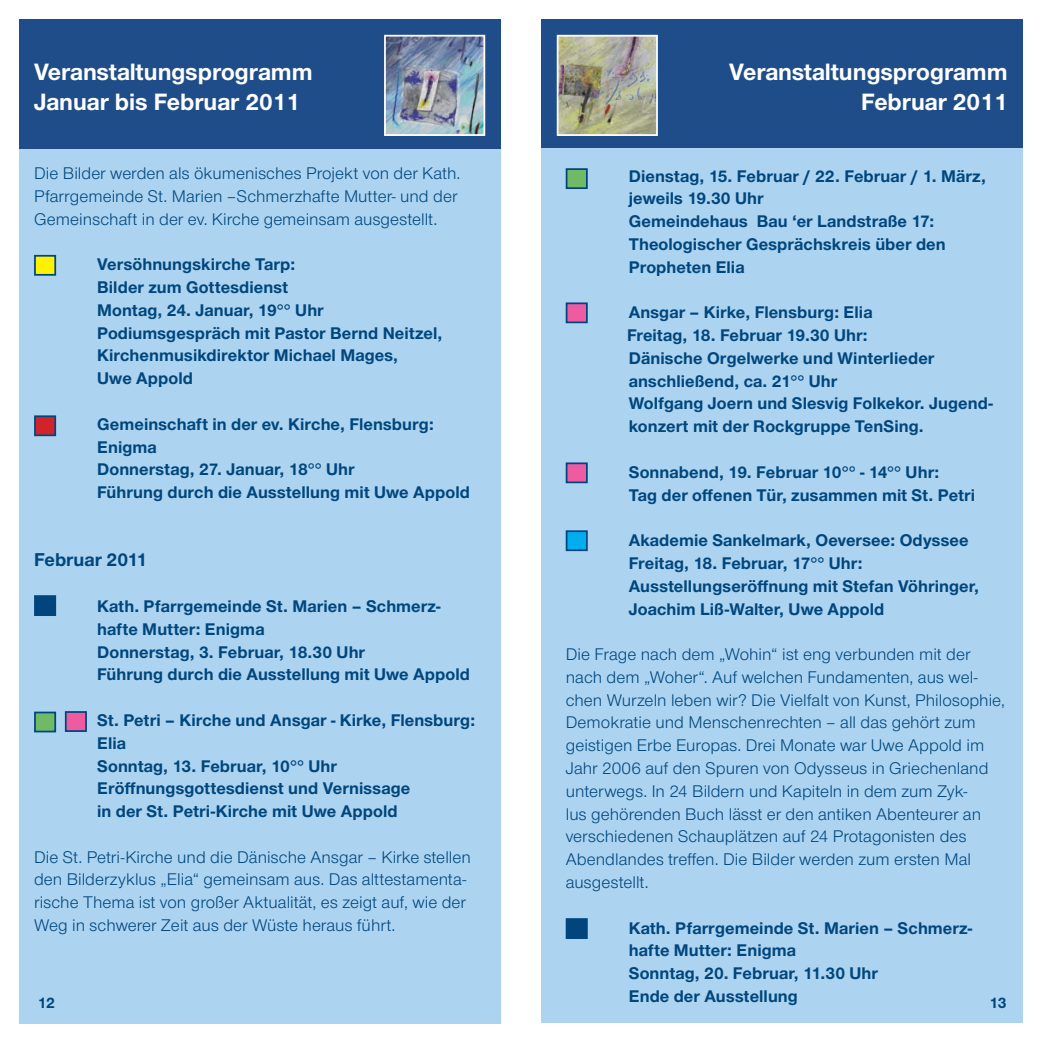
<style>
.page{position:relative;width:1042px;height:1042px;background:#fff}
.page>*{position:absolute;margin:0;border:0;box-sizing:border-box;transform-origin:0 0}
.t1{font:700 24.5px/29.4px "Nordelbica";color:#fff}
.t2{font:700 19.25px "Nordelbica";color:#00467d}
.t3{font:700 17.5px/22.8px "Nordelbica";letter-spacing:.005em;color:#00467d}
.t4{font:17.5px/22.8px "Nordelbica";color:#00467d}
.t5{font:700 15.75px "Nordelbica";color:#00467d}
</style>
<div class="page">
<div style="left:19px;top:19px;width:482px;height:129px;background:#1e4d8a"></div>
<div style="left:19px;top:149px;width:482px;height:875px;background:#acd4f1"></div>
<div style="left:541px;top:19px;width:482px;height:129px;background:#1e4d8a"></div>
<div style="left:541px;top:148px;width:482px;height:875px;background:#acd4f1"></div>
<div style="left:35px;top:256px;width:20px;height:19px;background:#fff200"></div>
<div style="left:34px;top:255px;width:22px;height:21px;border:2px solid #00467d"></div>
<div style="left:35px;top:416px;width:20px;height:19px;background:#d2232a"></div>
<div style="left:34px;top:415px;width:22px;height:21px;border:2px solid #00467d"></div>
<div style="left:35px;top:596px;width:20px;height:19px;background:#00467d"></div>
<div style="left:34px;top:595px;width:22px;height:21px;border:2px solid #00467d"></div>
<div style="left:35px;top:712px;width:20px;height:19px;background:#70b965"></div>
<div style="left:34px;top:711px;width:22px;height:21px;border:2px solid #00467d"></div>
<div style="left:66px;top:712px;width:20px;height:19px;background:#ef5ba1"></div>
<div style="left:65px;top:711px;width:22px;height:21px;border:2px solid #00467d"></div>
<img style="left:387px;top:38px;width:95px;height:95px">
<div style="left:384px;top:35px;width:101px;height:101px;border:2px solid #fff"></div>
<div style="left:566px;top:169px;width:21px;height:19px;background:#70b965"></div>
<div style="left:566px;top:168px;width:22px;height:21px;border:2px solid #00467d"></div>
<div style="left:566px;top:303px;width:21px;height:19px;background:#ef5ba1"></div>
<div style="left:566px;top:302px;width:22px;height:21px;border:2px solid #00467d"></div>
<div style="left:566px;top:463px;width:21px;height:19px;background:#ef5ba1"></div>
<div style="left:566px;top:462px;width:22px;height:21px;border:2px solid #00467d"></div>
<div style="left:566px;top:531px;width:21px;height:19px;background:#00aeef"></div>
<div style="left:566px;top:530px;width:22px;height:21px;border:2px solid #00467d"></div>
<div style="left:566px;top:919px;width:21px;height:19px;background:#00467d"></div>
<div style="left:566px;top:918px;width:22px;height:21px;border:2px solid #00467d"></div>
<img style="left:560px;top:38px;width:95px;height:95px">
<div style="left:557px;top:35px;width:101px;height:101px;border:2px solid #fff"></div>
<p class="t1" style="left:34px;top:57px;width:280px">Veranstaltungsprogramm<br>Januar bis Februar 2011</p>
<p class="t1" style="left:729px;top:57px;width:280px;text-align:right">Veranstaltungsprogramm<br>Februar 2011</p>
<p class="t4" style="left:34px;top:162px;width:428px">Die Bilder werden als ökumenisches Projekt von der Kath.<br>Pfarrgemeinde St. Marien –Schmerzhafte Mutter- und der<br>Gemeinschaft in der ev. Kirche gemeinsam ausgestellt.</p>
<p class="t3" style="left:97px;top:253px;width:347px">Versöhnungskirche Tarp:<br>Bilder zum Gottesdienst<br>Montag, 24. Januar, 19°° Uhr<br>Podiumsgespräch mit Pastor Bernd Neitzel,<br>Kirchenmusikdirektor Michael Mages,<br>Uwe Appold</p>
<p class="t3" style="left:97px;top:412px;width:374px">Gemeinschaft in der ev. Kirche, Flensburg:<br>Enigma<br>Donnerstag, 27. Januar, 18°° Uhr<br>Führung durch die Ausstellung mit Uwe Appold</p>
<p class="t3" style="left:629px;top:164px;width:359px">Dienstag, 15. Februar / 22. Februar / 1. März, jeweils 19.30 Uhr<br>Gemeindehaus Bau ‘er Landstraße 17:<br>Theologischer Gesprächskreis über den<br>Propheten Elia</p>
<p class="t3" style="left:627px;top:301px;width:367px">Ansgar – Kirke, Flensburg: Elia<br>Freitag, 18. Februar 19.30 Uhr:<br>Dänische Orgelwerke und Winterlieder anschließend, ca. 21°° Uhr<br>Wolfgang Joern und Slesvig Folkekor. Jugend&shy;konzert mit der Rockgruppe TenSing.</p>
<p class="t3" style="left:629px;top:460px;width:348px">Sonnabend, 19. Februar 10°° - 14°° Uhr:<br>Tag der offenen Tür, zusammen mit St. Petri</p>
<p class="t3" style="left:629px;top:529px;width:352px">Akademie Sankelmark, Oeversee: Odyssee Freitag, 18. Februar, 17°° Uhr:<br>Ausstellungseröffnung mit Stefan Vöhringer, Joachim Liß-Walter, Uwe Appold</p>
<p class="t4" style="left:566px;top:643px;width:441px">Die Frage nach dem „Wohin“ ist eng verbunden mit der nach dem „Woher“. Auf welchen Fundamenten, aus wel&shy;chen Wurzeln leben wir? Die Vielfalt von Kunst, Philosophie, Demokratie und Menschenrechten – all das gehört zum geistigen Erbe Europas. Drei Monate war Uwe Appold im Jahr 2006 auf den Spuren von Odysseus in Griechenland unterwegs. In 24 Bildern und Kapiteln in dem zum Zyk-<br>lus gehörenden Buch lässt er den antiken Abenteurer an verschiedenen Schauplätzen auf 24 Protagonisten des Abendlandes treffen. Die Bilder werden zum ersten Mal ausgestellt.</p>
<p class="t3" style="left:629px;top:916px;width:345px">Kath. Pfarrgemeinde St. Marien – Schmerz&shy;hafte Mutter: Enigma<br>Sonntag, 20. Februar, 11.30 Uhr<br>Ende der Ausstellung</p>
<p class="t2" style="left:34px;top:549px;width:115px">Februar 2011</p>
<p class="t3" style="left:97px;top:595px;width:374px">Kath. Pfarrgemeinde St. Marien – Schmerz&shy;hafte Mutter: Enigma<br>Donnerstag, 3. Februar, 18.30 Uhr<br>Führung durch die Ausstellung mit Uwe Appold</p>
<p class="t3" style="left:97px;top:709px;width:380px">St. Petri – Kirche und Ansgar - Kirke, Flensburg:<br>Elia<br>Sonntag, 13. Februar, 10°° Uhr<br>Eröffnungsgottesdienst und Vernissage<br>in der St. Petri-Kirche mit Uwe Appold</p>
<p class="t4" style="left:34px;top:845px;width:438px">Die St. Petri-Kirche und die Dänische Ansgar – Kirke stellen den Bilderzyklus „Elia“ gemeinsam aus. Das alttestamenta&shy;rische Thema ist von großer Aktualität, es zeigt auf, wie der Weg in schwerer Zeit aus der Wüste heraus führt.</p>
<p class="t5" style="left:38px;top:994px;width:19px">12</p>
<p class="t5" style="left:989px;top:993px;width:19px">13</p>
</div>
